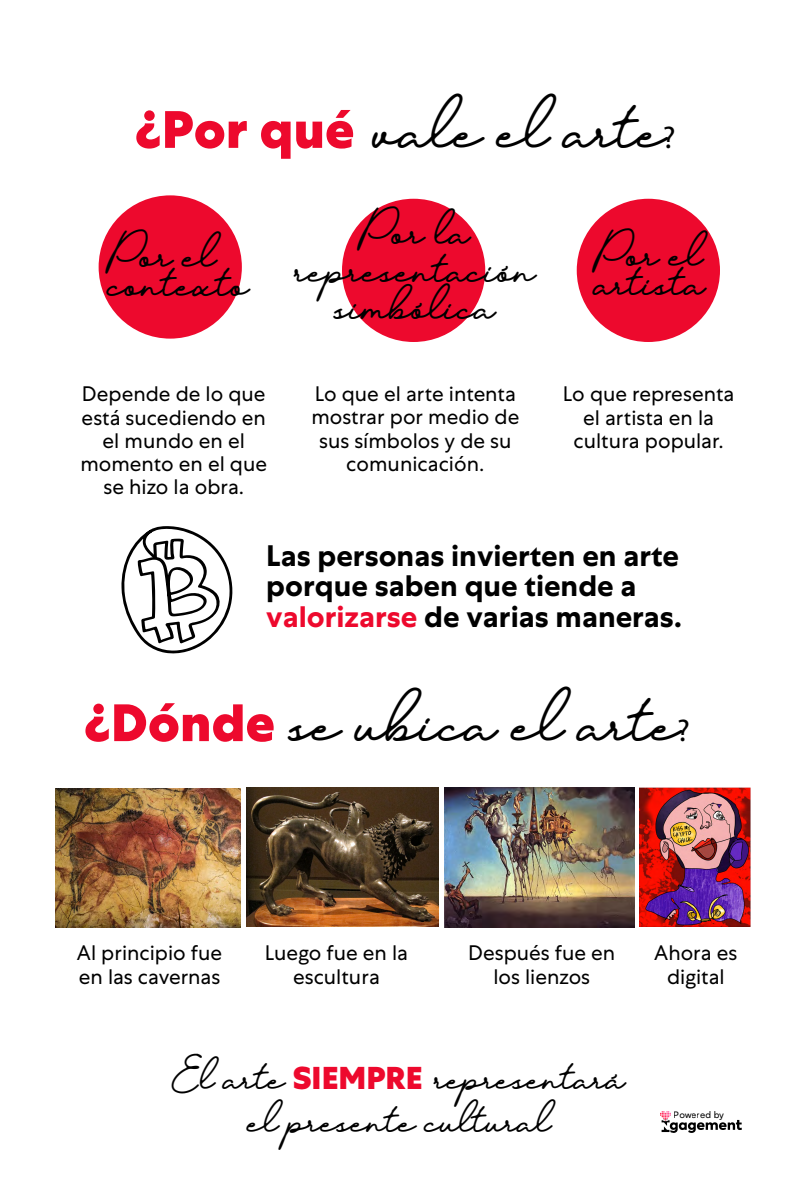
<style>
.page{position:relative;width:810px;height:1200px;background:#fff}
.page>*{position:absolute;margin:0;border:0;box-sizing:border-box;transform-origin:0 0}
.t1{font:31.5px "Candelia";color:#000}
.t2{font:700 29.62px/30.5px "Centra No 1";color:#000}
.t3{font:21px/23.2px "Centra No 1";color:#000;text-align:center}
.t4{font:20.62px/28.6px "Candelia";color:#000}
.t5{font:18.98px "Candelia";color:#000}
.t6{font:10.12px "Gelion";letter-spacing:-.005em;color:#000}
.s1{font-family:"Centra No 1";font-weight:800;font-size:52.5px;color:#ed092d}
.s2{font-family:"Myriad Pro"}
.s3{color:#ed092d}
.s4{font-family:"Centra No 1";font-weight:800;font-size:31.58px;color:#ed092d}
</style>
<div class="page">
<div style="left:99px;top:195px;width:143px;height:144px;background:#ed092d;border-radius:50%"></div>
<div style="left:342px;top:199px;width:143px;height:143px;background:#ed092d;border-radius:50%"></div>
<div style="left:577px;top:199px;width:143px;height:143px;background:#ed092d;border-radius:50%"></div>
<svg style="left:121px;top:526px;width:112px;height:128px"></svg>
<img style="left:639px;top:787px;width:112px;height:140px">
<img style="left:246px;top:788px;width:192px;height:138px">
<img style="left:56px;top:788px;width:185px;height:139px">
<img style="left:444px;top:788px;width:190px;height:139px">
<svg style="left:660px;top:1111px;width:82px;height:22px"></svg>
<h1 class="t1" style="left:134px;top:119px;width:543px"><span class="s1">¿Por qué</span> vale el arte<span class="s2">?</span></h1>
<p class="t4" style="left:106px;top:246px;width:142px">Por el contexto</p>
<p class="t4" style="left:292px;top:219px;width:243px;line-height:37.5px;text-align:center">Por la representación simbólica</p>
<p class="t4" style="left:593px;top:245px;width:112px">Por el artista</p>
<p class="t3" style="left:80px;top:383px;width:188px">Depende de lo que está sucediendo en el mundo en el momento en el que se hizo la obra.</p>
<p class="t3" style="left:311px;top:382px;width:209px">Lo que el arte intenta mostrar por medio de sus símbolos y de su comunicación.</p>
<p class="t3" style="left:563px;top:383px;width:173px">Lo que representa el artista en la cultura popular.</p>
<h2 class="t2" style="left:266px;top:541px;width:418px">Las personas invierten en arte porque saben que tiende a <span class="s3">valorizarse</span> de varias maneras.</h2>
<h1 class="t1" style="left:84px;top:712px;width:608px"><span class="s1">¿Dónde</span> se ubica el arte<span class="s2">?</span></h1>
<p class="t3" style="left:77px;top:941px;width:147px;text-align:left">Al principio fue en las cavernas</p>
<p class="t3" style="left:265px;top:941px;width:145px">Luego fue en la escultura</p>
<p class="t3" style="left:468px;top:941px;width:149px">Después fue en los lienzos</p>
<p class="t3" style="left:654px;top:941px;width:85px">Ahora es digital</p>
<p class="t5" style="left:172px;top:1071px;width:453px">El arte <span class="s4">SIEMPRE</span> representará</p>
<p class="t5" style="left:246px;top:1114px;width:305px">el presente cultural</p>
<p class="t6" style="left:674px;top:1108px;width:52px">Powered by</p>
</div>
